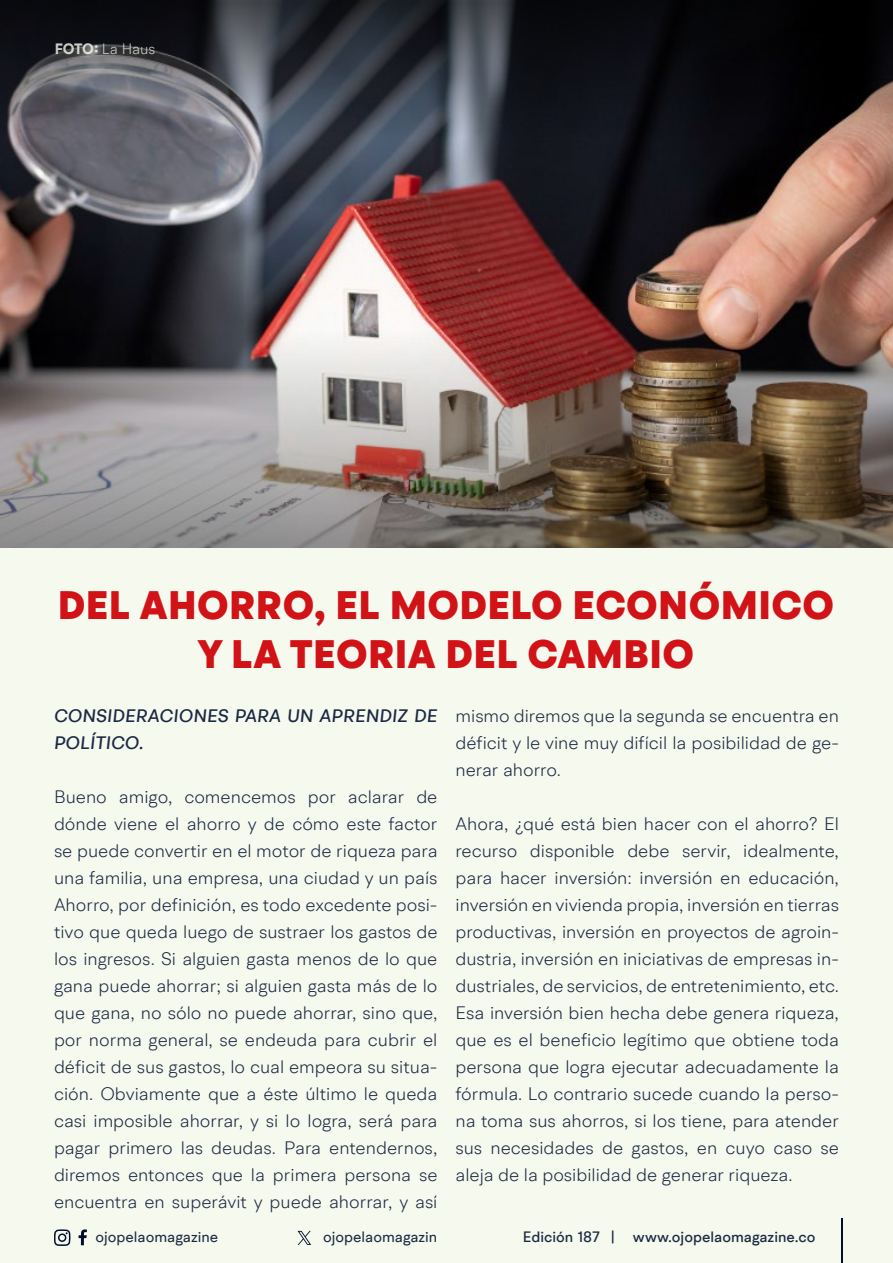
<style>
.page{position:relative;width:893px;height:1263px;background:#f6f9ee}
.page>*{position:absolute;margin:0;border:0;box-sizing:border-box;transform-origin:0 0}
.t1{font:900 40.5px/49.5px "BR Hendrix";letter-spacing:.01em;color:#d11217;text-align:center}
.t2{font:300 18px/27px "BR Hendrix";color:#1b2943;text-align:justify}
.t3{font:italic 500 18px/27px "BR Hendrix";color:#1b2943}
.t4{font:500 15px "BR Hendrix";color:#1b2943}
.t5{font:15px "BR Hendrix";color:#1b2943}
.t6{font:300 15px "BR Hendrix";color:#f5faed}
.s1{font-weight:700}
</style>
<div class="page">
<svg style="left:79px;top:1229px;width:8px;height:16px"></svg>
<svg style="left:54px;top:1229px;width:17px;height:17px"></svg>
<hr style="left:841px;top:1219px;width:1px;height:44px;background:#000f2b">
<svg style="left:298px;top:1231px;width:13px;height:14px"></svg>
<img style="left:0;top:136px;width:893px;height:412px">
<svg style="left:0;top:0;width:893px;height:136px;background:#2b2c32"></svg>
<img style="left:0;top:328px;width:893px;height:219px">
<p class="t6" style="left:54px;top:40px;width:102px"><span class="s1">FOTO:</span> La Haus</p>
<h1 class="t1" style="left:58px;top:581px;width:778px">DEL AHORRO, EL MODELO ECONÓMICO<br>Y LA TEORIA DEL CAMBIO</h1>
<p class="t3" style="left:54px;top:702px;width:385px">CONSIDERACIONES PARA UN APRENDIZ DE<br>POLÍTICO.</p>
<p class="t2" style="left:54px;top:783px;width:385px">Bueno amigo, comencemos por aclarar de dónde viene el ahorro y de cómo este factor se puede convertir en el motor de riqueza para una familia, una empresa, una ciudad y un país Ahorro, por definición, es todo excedente posi&shy;tivo que queda luego de sustraer los gastos de los ingresos. Si alguien gasta menos de lo que gana puede ahorrar; si alguien gasta más de lo que gana, no sólo no puede ahorrar, sino que, por norma general, se endeuda para cubrir el déficit de sus gastos, lo cual empeora su situa&shy;ción. Obviamente que a éste último le queda casi imposible ahorrar, y si lo logra, será para pagar primero las deudas. Para entendernos, diremos entonces que la primera persona se encuentra en superávit y puede ahorrar, y así</p>
<p class="t2" style="left:455px;top:702px;width:385px">mismo diremos que la segunda se encuentra en déficit y le vine muy difícil la posibilidad de ge&shy;nerar ahorro.</p>
<p class="t2" style="left:455px;top:810px;width:385px">Ahora, ¿qué está bien hacer con el ahorro? El recurso disponible debe servir, idealmente, para hacer inversión: inversión en educación, inversión en vivienda propia, inversión en tierras productivas, inversión en proyectos de agroin&shy;dustria, inversión en iniciativas de empresas in&shy;dustriales, de servicios, de entretenimiento, etc.<br>Esa inversión bien hecha debe genera riqueza, que es el beneficio legítimo que obtiene toda persona que logra ejecutar adecuadamente la fórmula. Lo contrario sucede cuando la perso&shy;na toma sus ahorros, si los tiene, para atender sus necesidades de gastos, en cuyo caso se aleja de la posibilidad de generar riqueza.</p>
<p class="t5" style="left:96px;top:1227px;width:124px">ojopelaomagazine</p>
<p class="t5" style="left:323px;top:1227px;width:116px">ojopelaomagazin</p>
<p class="t4" style="left:523px;top:1227px;width:294px">Edición 187 | www.ojopelaomagazine.co</p>
</div>
